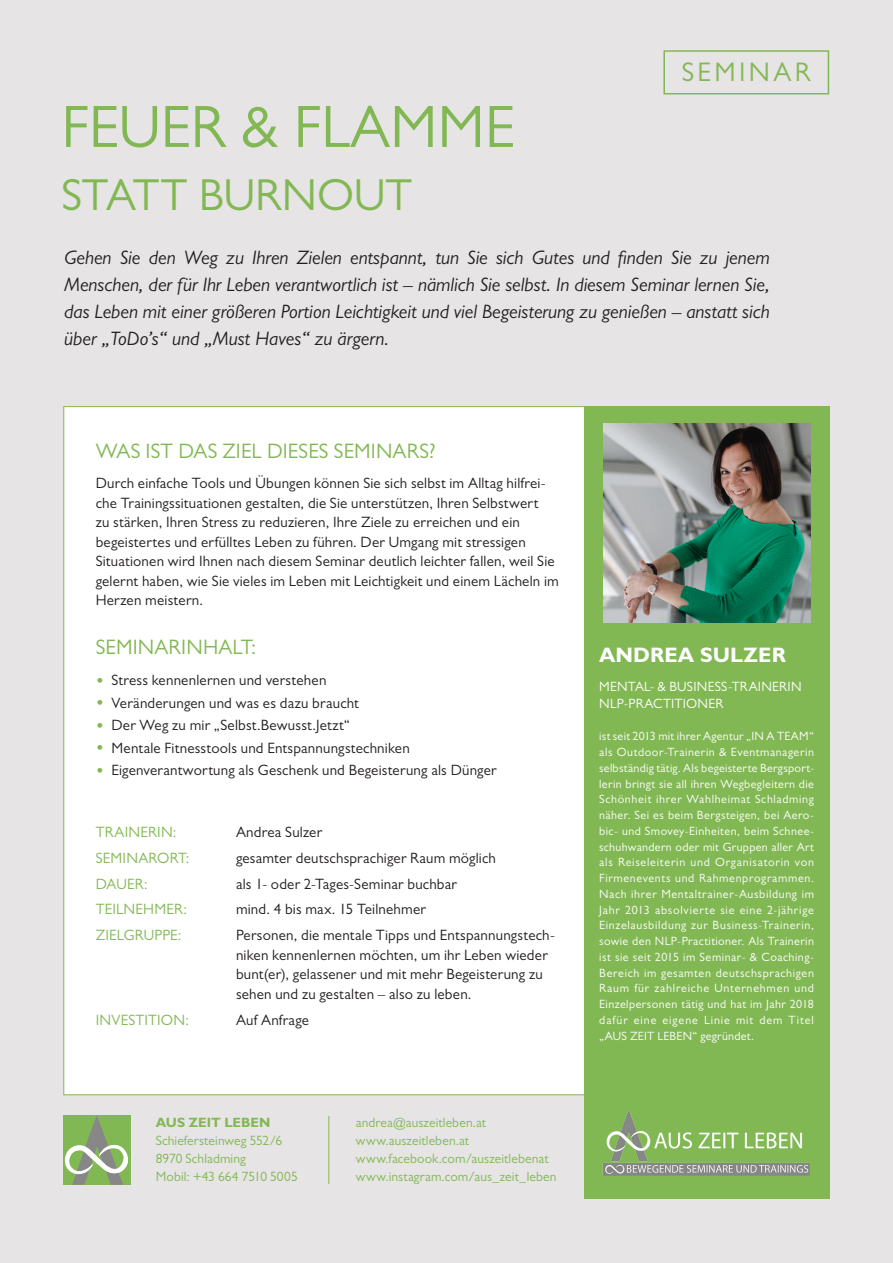
<style>
.page{position:relative;width:893px;height:1263px;background:#e6e4e4}
.page>*{position:absolute;margin:0;border:0;box-sizing:border-box;transform-origin:0 0}
.t1{font:60px "Gill Sans MT Std";color:#82b854}
.t2{font:45px "Gill Sans MT Std";color:#82b854}
.t3{font:27px "Gill Sans MT Std";letter-spacing:.125em;color:#82b854}
.t4{font:21px "Gill Sans MT Std";letter-spacing:.005em;color:#82b854}
.t5{font:700 21px "Gill Sans MT Std";letter-spacing:.005em;color:#fff}
.t6{font:italic 19.5px/27px "Gill Sans MT Std";color:#231f20;text-align:justify}
.t7{font:15px/19.5px "Gill Sans MT Std";letter-spacing:.015em;color:#231f20}
.t8{font:15px "Gill Sans MT Std";letter-spacing:.01em;color:#82b854}
.t9{font:13.5px/18px "Gill Sans MT Std";letter-spacing:.005em;color:#82b854}
.t10{font:13.5px/16.5px "Gill Sans MT Std";letter-spacing:.02em;color:#fff}
.t11{font:700 13.5px "Gill Sans MT Std";color:#82b854}
.t12{font:12px/15.8px "Gill Sans MT Std";letter-spacing:.075em;color:#fff;text-align:justify}
.s1{font-size:19.5px;color:#82b854}
</style>
<div class="page">
<div style="left:63px;top:406px;width:537px;height:689px;background:#fff;border:1px solid #82b854"></div>
<div style="left:584px;top:406px;width:245px;height:793px;background:#82b854"></div>
<hr style="left:328px;top:1116px;width:1px;height:68px;background:#82b854">
<div style="left:663px;top:50px;width:166px;height:45px;border:2px solid #82b854"></div>
<img style="left:602px;top:1109px;width:208px;height:67px">
<div style="left:63px;top:1115px;width:67px;height:70px;background:#82b854"></div>
<svg style="left:65px;top:1115px;width:64px;height:70px"></svg>
<img style="left:603px;top:423px;width:207px;height:199px">
<h3 class="t3" style="left:682px;top:56px;width:130px">SEMINAR</h3>
<p class="t1" style="left:61px;top:91px;width:455px">FEUER &amp; FLAMME</p>
<p class="t2" style="left:61px;top:168px;width:352px">STATT BURNOUT</p>
<p class="t6" style="left:64px;top:244px;width:707px">Gehen Sie den Weg zu Ihren Zielen entspannt, tun Sie sich Gutes und finden Sie zu jenem Menschen, der für Ihr Leben verantwortlich ist – nämlich Sie selbst. In diesem Seminar lernen Sie, das Leben mit einer größeren Portion Leichtigkeit und viel Begeisterung zu genießen – anstatt sich über „ToDo’s“ und „Must Haves“ zu ärgern.</p>
<p class="t4" style="left:96px;top:438px;width:341px">WAS IST DAS ZIEL DIESES SEMINARS?</p>
<p class="t7" style="left:96px;top:473px;width:465px">Durch einfache Tools und Übungen können Sie sich selbst im Alltag hilfrei&shy;che Trainingssituationen gestalten, die Sie unterstützen, Ihren Selbstwert<br>zu stärken, Ihren Stress zu reduzieren, Ihre Ziele zu erreichen und ein begeistertes und erfülltes Leben zu führen. Der Umgang mit stressigen Situationen wird Ihnen nach diesem Seminar deutlich leichter fallen, weil Sie gelernt haben, wie Sie vieles im Leben mit Leichtigkeit und einem Lächeln im Herzen meistern.</p>
<p class="t4" style="left:96px;top:635px;width:162px">SEMINARINHALT:</p>
<p class="t7" style="left:96px;top:670px;width:232px"><span class="s1">•</span> Stress kennenlernen und verstehen</p>
<p class="t7" style="left:96px;top:693px;width:265px"><span class="s1">•</span> Veränderungen und was es dazu braucht</p>
<p class="t7" style="left:96px;top:715px;width:256px"><span class="s1">•</span> Der Weg zu mir „Selbst.Bewusst.Jetzt“</p>
<p class="t7" style="left:96px;top:738px;width:316px"><span class="s1">•</span> Mentale Fitnesstools und Entspannungstechniken</p>
<p class="t7" style="left:96px;top:760px;width:402px"><span class="s1">•</span> Eigenverantwortung als Geschenk und Begeisterung als Dünger</p>
<p class="t8" style="left:96px;top:823px;width:82px">TRAINERIN:</p>
<p class="t7" style="left:236px;top:822px;width:88px">Andrea Sulzer</p>
<p class="t8" style="left:96px;top:849px;width:95px">SEMINARORT:</p>
<p class="t7" style="left:236px;top:848px;width:261px">gesamter deutschsprachiger Raum möglich</p>
<p class="t8" style="left:96px;top:875px;width:54px">DAUER:</p>
<p class="t7" style="left:236px;top:874px;width:222px">als 1- oder 2-Tages-Seminar buchbar</p>
<p class="t8" style="left:96px;top:900px;width:93px">TEILNEHMER:</p>
<p class="t7" style="left:236px;top:899px;width:192px">mind. 4 bis max. 15 Teilnehmer</p>
<p class="t8" style="left:96px;top:926px;width:87px">ZIELGRUPPE:</p>
<p class="t7" style="left:236px;top:925px;width:320px">Personen, die mentale Tipps und Entspannungstech&shy;niken kennenlernen möchten, um ihr Leben wieder bunt(er), gelassener und mit mehr Begeisterung zu sehen und zu gestalten – also zu leben.</p>
<p class="t8" style="left:96px;top:1011px;width:95px">INVESTITION:</p>
<p class="t7" style="left:236px;top:1010px;width:75px">Auf Anfrage</p>
<p class="t11" style="left:156px;top:1114px;width:116px">AUS ZEIT LEBEN</p>
<p class="t9" style="left:156px;top:1132px;width:143px">Schiefersteinweg 552/6<br>8970 Schladming<br>Mobil: +43 664 7510 5005</p>
<p class="t9" style="left:356px;top:1114px;width:202px">andrea@auszeitleben.at www.auszeitleben.at www.facebook.com/auszeitlebenat www.instagram.com/aus_zeit_leben</p>
<h3 class="t5" style="left:599px;top:642px;width:188px">ANDREA SULZER</h3>
<p class="t10" style="left:599px;top:678px;width:204px">MENTAL- &amp; BUSINESS-TRAINERIN<br>NLP-PRACTITIONER</p>
<p class="t12" style="left:599px;top:728px;width:216px">ist seit 2013 mit ihrer Agentur „IN A TEAM“ als Outdoor-Trainerin &amp; Eventmanagerin selbständig tätig. Als begeisterte Bergsport&shy;lerin bringt sie all ihren Wegbegleitern die Schönheit ihrer Wahlheimat Schladming näher. Sei es beim Bergsteigen, bei Aero&shy;bic- und Smovey-Einheiten, beim Schnee&shy;schuhwandern oder mit Gruppen aller Art als Reiseleiterin und Organisatorin von Firmenevents und Rahmenprogrammen.<br>Nach ihrer Mentaltrainer-Ausbildung im Jahr 2013 absolvierte sie eine 2-jährige Einzelausbildung zur Business-Trainerin, sowie den NLP-Practitioner. Als Trainerin ist sie seit 2015 im Seminar- &amp; Coaching-Bereich im gesamten deutschsprachigen Raum für zahlreiche Unternehmen und Einzelpersonen tätig und hat im Jahr 2018 dafür eine eigene Linie mit dem Titel „AUS ZEIT LEBEN“ gegründet.</p>
</div>
